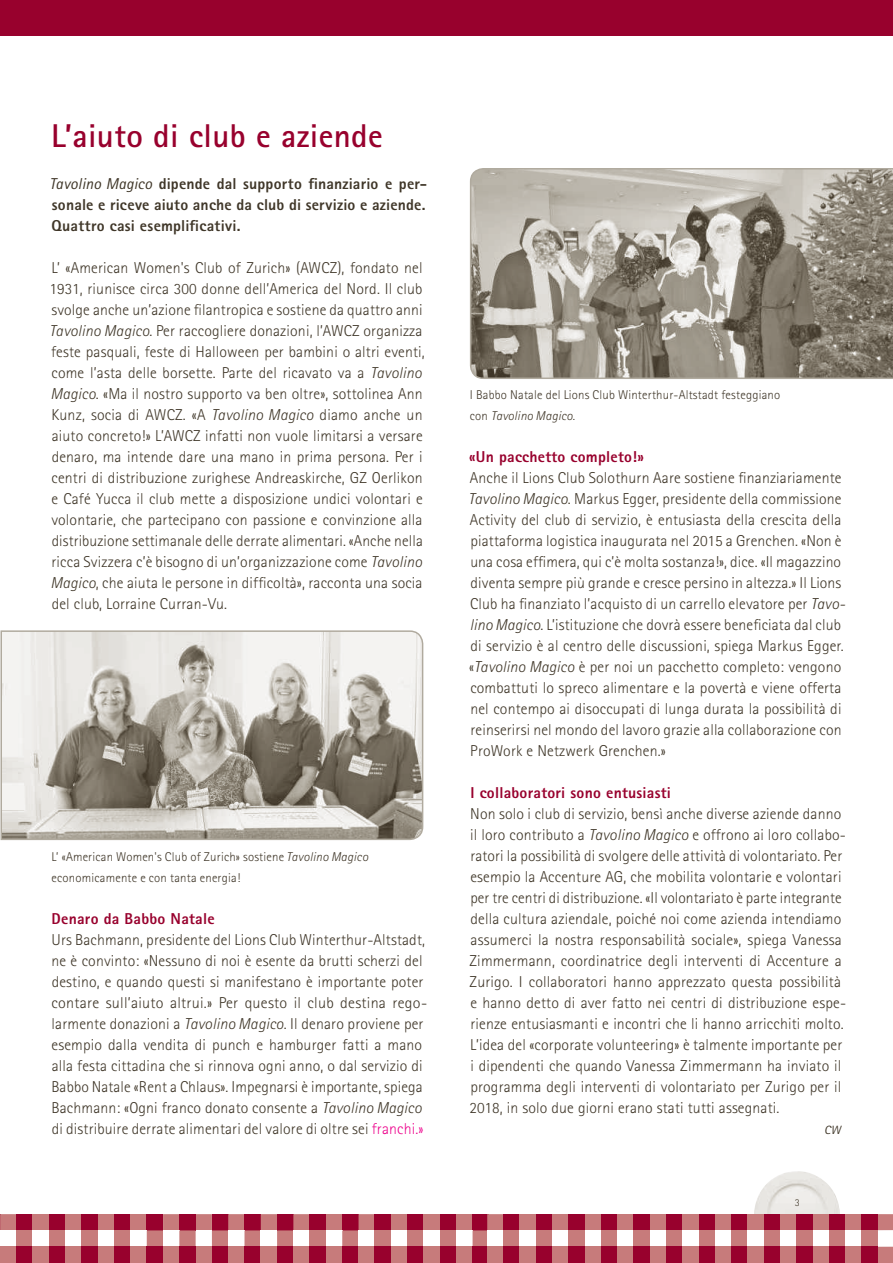
<style>
.page{position:relative;width:893px;height:1263px;background:#fff}
.page>*{position:absolute;margin:0;border:0;box-sizing:border-box;transform-origin:0 0}
.t1{font:33px "AT Rotis Sans Serif Bold OV WOUWJC";letter-spacing:.01em;color:#98012d}
.t2{font:15.75px/21px "AT Rotis Sans Serif Light OV ZOUWJC";letter-spacing:.01em;color:#3f3628}
.t3{font:15.75px/21px "AT Rotis Sans Serif Extra Bold OV BPUWJC";letter-spacing:.01em;color:#3f3628;text-align:justify}
.t4{font:15.75px "AT Rotis Sans Serif Extra Bold OV BPUWJC";letter-spacing:.015em;color:#98012d}
.t5{font:12.75px/21px "AT Rotis Sans Serif Light OV ZOUWJC";letter-spacing:.015em;color:#3f3628}
.t6{font:12.75px "AT Rotis Sans Serif Light Italic OV APUWJC";letter-spacing:.015em;color:#3f3628}
.t7{font:12px "AT Rotis Sans Serif Italic OV CPUWJC";color:#3f3628}
.t8{font:10.5px "AT Rotis Sans Serif Light OV ZOUWJC";color:#3f3628}
.s1{font-family:"AT Rotis Sans Serif Italic OV CPUWJC"}
.s2{font-family:"AT Rotis Sans Serif Light Italic OV APUWJC"}
.s3{color:#ed028c}
.s4{font-family:"AT Rotis Sans Serif Light OV ZOUWJC"}
</style>
<div class="page">
<img style="left:754px;top:1171px;width:86px;height:43px">
<div style="left:503px;top:1214px;width:17px;height:16px;background:#98012d"></div>
<div style="left:503px;top:1230px;width:17px;height:17px;background:#c77b7b"></div>
<div style="left:520px;top:1214px;width:16px;height:16px;background:#c77b7b"></div>
<div style="left:536px;top:1214px;width:16px;height:16px;background:#98012d"></div>
<div style="left:536px;top:1230px;width:16px;height:17px;background:#c77b7b"></div>
<div style="left:552px;top:1214px;width:17px;height:16px;background:#c77b7b"></div>
<div style="left:569px;top:1214px;width:16px;height:16px;background:#98012d"></div>
<div style="left:569px;top:1230px;width:16px;height:17px;background:#c77b7b"></div>
<div style="left:585px;top:1214px;width:16px;height:16px;background:#c77b7b"></div>
<div style="left:601px;top:1214px;width:16px;height:16px;background:#98012d"></div>
<div style="left:601px;top:1230px;width:16px;height:17px;background:#c77b7b"></div>
<div style="left:617px;top:1214px;width:17px;height:16px;background:#c77b7b"></div>
<div style="left:634px;top:1214px;width:16px;height:16px;background:#98012d"></div>
<div style="left:634px;top:1230px;width:16px;height:17px;background:#c77b7b"></div>
<div style="left:650px;top:1214px;width:16px;height:16px;background:#c77b7b"></div>
<div style="left:666px;top:1214px;width:17px;height:16px;background:#98012d"></div>
<div style="left:666px;top:1230px;width:17px;height:17px;background:#c77b7b"></div>
<div style="left:683px;top:1214px;width:16px;height:16px;background:#c77b7b"></div>
<div style="left:699px;top:1214px;width:16px;height:16px;background:#98012d"></div>
<div style="left:699px;top:1230px;width:16px;height:17px;background:#c77b7b"></div>
<div style="left:715px;top:1214px;width:16px;height:16px;background:#c77b7b"></div>
<div style="left:731px;top:1214px;width:17px;height:16px;background:#98012d"></div>
<div style="left:731px;top:1230px;width:17px;height:17px;background:#c77b7b"></div>
<div style="left:748px;top:1214px;width:16px;height:16px;background:#c77b7b"></div>
<div style="left:764px;top:1214px;width:16px;height:16px;background:#98012d"></div>
<div style="left:764px;top:1230px;width:16px;height:17px;background:#c77b7b"></div>
<div style="left:780px;top:1214px;width:17px;height:16px;background:#c77b7b"></div>
<div style="left:797px;top:1214px;width:16px;height:16px;background:#98012d"></div>
<div style="left:797px;top:1230px;width:16px;height:17px;background:#c77b7b"></div>
<div style="left:813px;top:1214px;width:16px;height:16px;background:#c77b7b"></div>
<div style="left:829px;top:1214px;width:17px;height:16px;background:#98012d"></div>
<div style="left:829px;top:1230px;width:17px;height:17px;background:#c77b7b"></div>
<div style="left:846px;top:1214px;width:16px;height:16px;background:#c77b7b"></div>
<div style="left:862px;top:1214px;width:16px;height:16px;background:#98012d"></div>
<div style="left:862px;top:1230px;width:16px;height:17px;background:#c77b7b"></div>
<div style="left:878px;top:1214px;width:15px;height:16px;background:#c77b7b"></div>
<div style="left:503px;top:1247px;width:17px;height:16px;background:#98012d"></div>
<div style="left:520px;top:1247px;width:16px;height:16px;background:#c77b7b"></div>
<div style="left:536px;top:1247px;width:16px;height:16px;background:#98012d"></div>
<div style="left:552px;top:1247px;width:17px;height:16px;background:#c77b7b"></div>
<div style="left:569px;top:1247px;width:16px;height:16px;background:#98012d"></div>
<div style="left:585px;top:1247px;width:16px;height:16px;background:#c77b7b"></div>
<div style="left:601px;top:1247px;width:16px;height:16px;background:#98012d"></div>
<div style="left:617px;top:1247px;width:17px;height:16px;background:#c77b7b"></div>
<div style="left:634px;top:1247px;width:16px;height:16px;background:#98012d"></div>
<div style="left:650px;top:1247px;width:16px;height:16px;background:#c77b7b"></div>
<div style="left:666px;top:1247px;width:17px;height:16px;background:#98012d"></div>
<div style="left:683px;top:1247px;width:16px;height:16px;background:#c77b7b"></div>
<div style="left:699px;top:1247px;width:16px;height:16px;background:#98012d"></div>
<div style="left:715px;top:1247px;width:16px;height:16px;background:#c77b7b"></div>
<div style="left:731px;top:1247px;width:17px;height:16px;background:#98012d"></div>
<div style="left:748px;top:1247px;width:16px;height:16px;background:#c77b7b"></div>
<div style="left:764px;top:1247px;width:16px;height:16px;background:#98012d"></div>
<div style="left:780px;top:1247px;width:17px;height:16px;background:#c77b7b"></div>
<div style="left:797px;top:1247px;width:16px;height:16px;background:#98012d"></div>
<div style="left:813px;top:1247px;width:16px;height:16px;background:#c77b7b"></div>
<div style="left:829px;top:1247px;width:17px;height:16px;background:#98012d"></div>
<div style="left:846px;top:1247px;width:16px;height:16px;background:#c77b7b"></div>
<div style="left:862px;top:1247px;width:16px;height:16px;background:#98012d"></div>
<div style="left:878px;top:1247px;width:15px;height:16px;background:#c77b7b"></div>
<div style="left:0;top:0;width:893px;height:35px;background:#98012d"></div>
<svg style="left:0;top:630px;width:424px;height:211px"></svg>
<svg style="left:469px;top:168px;width:424px;height:211px;background:#a09a8f"></svg>
<svg style="left:0;top:1214px;width:503px;height:49px"></svg>
<h1 class="t1" style="left:51px;top:116px;width:333px">L’aiuto di club e aziende</h1>
<p class="t3" style="left:50px;top:173px;width:379px"><span class="s1">Tavolino Magico</span> dipende dal supporto finanziario e per&shy;sonale e riceve aiuto anche da club di servizio e aziende.<br>Quattro casi esemplificativi.</p>
<p class="t2" style="left:49px;top:257px;width:377px">L’ «American Women's Club of Zurich» (AWCZ), fondato nel 1931, riunisce circa 300 donne dell’America del Nord. Il club svolge anche un’azione filantropica e sostiene da quattro anni <span class="s2">Tavolino Magico</span>. Per raccogliere donazioni, l’AWCZ organizza feste pasquali, feste di Halloween per bambini o altri eventi, come l’asta delle borsette. Parte del ricavato va a <span class="s2">Tavolino Magico</span>. «Ma il nostro supporto va ben oltre», sottolinea Ann Kunz, socia di AWCZ. «A <span class="s2">Tavolino Magico</span> diamo anche un aiuto concreto!» L’AWCZ infatti non vuole limitarsi a versare denaro, ma intende dare una mano in prima persona. Per i centri di distribuzione zurighese Andreaskirche, GZ Oerlikon e Café Yucca il club mette a disposizione undici volontari e volontarie, che partecipano con passione e convinzione alla distribuzione settimanale delle derrate alimentari. «Anche nella ricca Svizzera c’è bisogno di un’organizzazione come <span class="s2">Tavolino Magico</span>, che aiuta le persone in difficoltà», racconta una socia del club, Lorraine Curran-Vu.</p>
<p class="t5" style="left:52px;top:846px;width:318px">L’ «American Women's Club of Zurich» sostiene <span class="s2">Tavolino Magico </span>economicamente e con tanta energia!</p>
<p class="t4" style="left:52px;top:909px;width:165px">Denaro da Babbo Natale</p>
<p class="t2" style="left:51px;top:929px;width:377px">Urs Bachmann, presidente del Lions Club Winterthur-Altstadt, ne è convinto: «Nessuno di noi è esente da brutti scherzi del destino, e quando questi si manifestano è importante poter contare sull’aiuto altrui.» Per questo il club destina rego&shy;larmente donazioni a <span class="s2">Tavolino Magico</span>. Il denaro proviene per esempio dalla vendita di punch e hamburger fatti a mano alla festa cittadina che si rinnova ogni anno, o dal servizio di Babbo Natale «Rent a Chlaus». Impegnarsi è importante, spiega Bachmann: «Ogni franco donato consente a <span class="s2">Tavolino Magico </span>di distribuire derrate alimentari del valore di oltre sei <span class="s3">franchi.»</span></p>
<p class="t5" style="left:470px;top:384px;width:312px">I Babbo Natale del Lions Club Winterthur-Altstadt festeggiano</p>
<p class="t6" style="left:470px;top:408px;width:107px"><span class="s4">con</span> Tavolino Magico<span class="s4">.</span></p>
<p class="t4" style="left:469px;top:447px;width:176px">«Un pacchetto completo!»</p>
<p class="t2" style="left:468px;top:467px;width:377px">Anche il Lions Club Solothurn Aare sostiene finanziariamente <span class="s2">Tavolino Magico</span>. Markus Egger, presidente della commissione Activity del club di servizio, è entusiasta della crescita della piattaforma logistica inaugurata nel 2015 a Grenchen. «Non è una cosa effimera, qui c’è molta sostanza!», dice. «Il magazzino diventa sempre più grande e cresce persino in altezza.» Il Lions Club ha finanziato l’acquisto di un carrello elevatore per <span class="s2">Tavo&shy;lino Magico</span>. L’istituzione che dovrà essere beneficiata dal club di servizio è al centro delle discussioni, spiega Markus Egger. «<span class="s2">Tavolino Magico</span> è per noi un pacchetto completo: vengono combattuti lo spreco alimentare e la povertà e viene offerta nel contempo ai disoccupati di lunga durata la possibilità di reinserirsi nel mondo del lavoro grazie alla collaborazione con ProWork e Netzwerk Grenchen.»</p>
<p class="t4" style="left:471px;top:783px;width:202px">I collaboratori sono entusiasti</p>
<p class="t2" style="left:469px;top:803px;width:378px">Non solo i club di servizio, bensì anche diverse aziende danno il loro contributo a <span class="s2">Tavolino Magico</span> e offrono ai loro collabo&shy;ratori la possibilità di svolgere delle attività di volontariato. Per esempio la Accenture AG, che mobilita volontarie e volontari per tre centri di distribuzione. «Il volontariato è parte integrante della cultura aziendale, poiché noi come azienda intendiamo assumerci la nostra responsabilità sociale», spiega Vanessa Zimmermann, coordinatrice degli interventi di Accenture a Zurigo. I collaboratori hanno apprezzato questa possibilità e hanno detto di aver fatto nei centri di distribuzione espe&shy;rienze entusiasmanti e incontri che li hanno arricchiti molto.<br>L’idea del «corporate volunteering» è talmente importante per i dipendenti che quando Vanessa Zimmermann ha inviato il programma degli interventi di volontariato per Zurigo per il 2018, in solo due giorni erano stati tutti assegnati.</p>
<p class="t7" style="left:824px;top:1123px;width:18px">CW</p>
<p class="t8" style="left:795px;top:1196px;width:7px">3</p>
</div>
